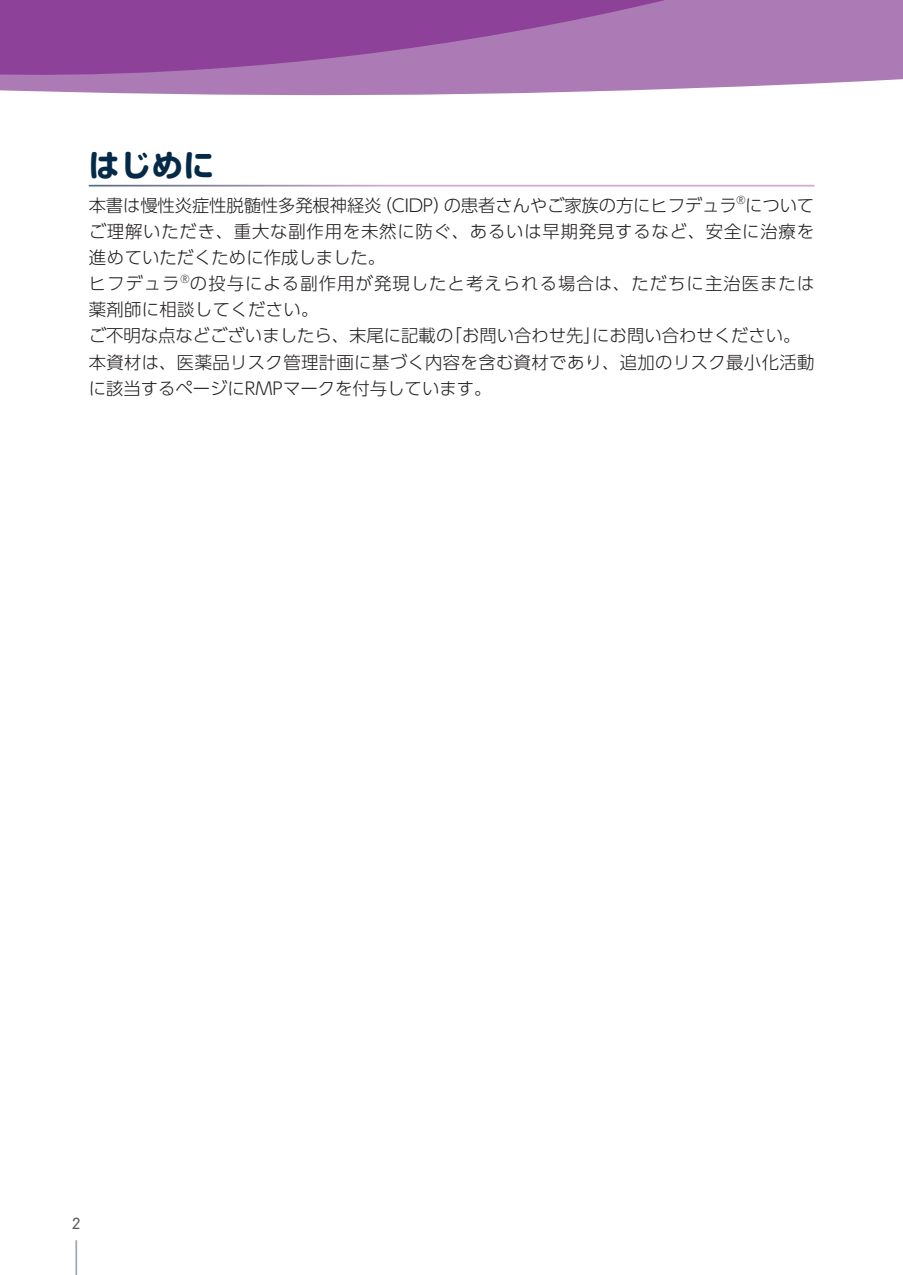
<style>
.page{position:relative;width:903px;height:1275px;background:#fff}
.page>*{position:absolute;margin:0;border:0;box-sizing:border-box;transform-origin:0 0}
.t1{font:700 30.97px "Soft Go Std";color:#042a48}
.t2{font:300 17.32px/26.1px "UD Shin Go Pro";letter-spacing:.02em;color:#231f20}
.t3{font:300 17.32px/26.1px "UD Shin Go Pro";letter-spacing:.045em;color:#231f20}
.t4{font:300 17.32px "UD Shin Go Pro";letter-spacing:-.01em;color:#231f20}
.t5{font:16.1px "BC Alphapipe RB";color:#57585a}
.t6{font:300 10.5px "UD Shin Go Pro";color:#231f20}
</style>
<div class="page">
<svg style="left:0;top:82px;width:845px;height:14px;fill:#ac7bb5"></svg>
<svg style="left:0;top:0;width:903px;height:82px;background:#9d60a7"></svg>
<hr style="left:75px;top:1240px;width:2px;height:35px;background:#9ea8b3">
<h1 class="t1" style="left:89px;top:144px;width:127px">はじめに</h1>
<p class="t4" style="left:89px;top:192px;width:649px">本書は慢性炎症性脱髄性多発根神経炎（CIDP）の患者さんやご家族の方にヒフデュラ</p>
<p class="t6" style="left:736px;top:192px;width:11px">®</p>
<p class="t3" style="left:89px;top:192px;width:727px;text-indent:656px">についてご理解いただき、重大な副作用を未然に防ぐ、あるいは早期発見するなど、安全に治療を進めていただくために作成しました。<br>ヒフデュラ</p>
<p class="t6" style="left:180px;top:270px;width:11px">®</p>
<p class="t2" style="left:89px;top:270px;width:727px;text-indent:101px">の投与による副作用が発現したと考えられる場合は、ただちに主治医または薬剤師に相談してください。<br>ご不明な点などございましたら、末尾に記載の「お問い合わせ先」にお問い合わせください。本資材は、医薬品リスク管理計画に基づく内容を含む資材であり、追加のリスク最小化活動に該当するページにRMPマークを付与しています。</p>
<p class="t5" style="left:72px;top:1213px;width:10px">2</p>
</div>
